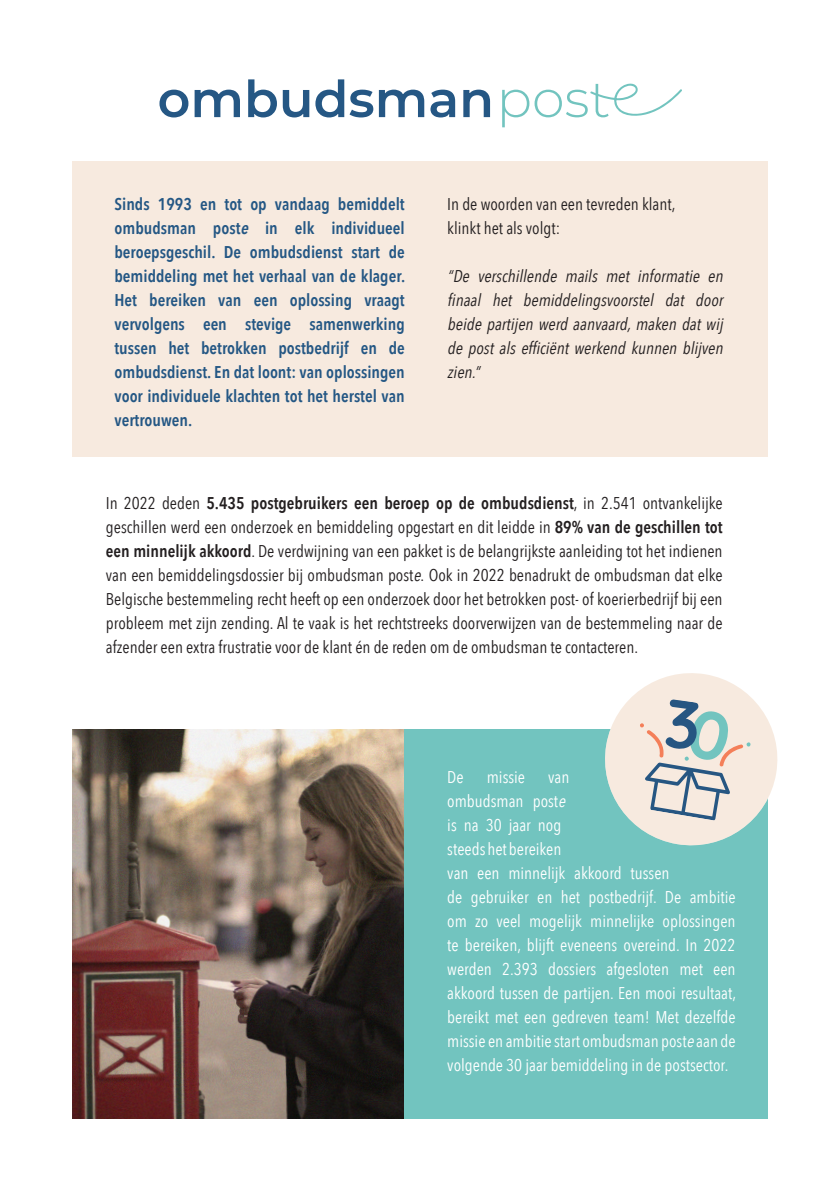
<style>
.page{position:relative;width:840px;height:1191px;background:#fff}
.page>*{position:absolute;margin:0;border:0;box-sizing:border-box;transform-origin:0 0}
.t1{font:17px/24px "Avenir Next Condensed";color:#231f20;text-align:justify}
.t2{font:17px/24px "Avenir Next Condensed";color:#fff}
.t3{font:600 17px/24px "Avenir Next Condensed";color:#245784;text-align:justify}
.t4{font:italic 17px/24px "Avenir Next Condensed";color:#231f20;text-align:justify}
.s1{font-style:italic}
.s2{font-weight:600}
</style>
<div class="page">
<svg style="left:159px;top:90px;width:29px;height:27px"></svg>
<svg style="left:194px;top:90px;width:46px;height:27px"></svg>
<svg style="left:248px;top:79px;width:61px;height:38px"></svg>
<svg style="left:315px;top:79px;width:109px;height:38px"></svg>
<svg style="left:430px;top:90px;width:25px;height:27px"></svg>
<svg style="left:463px;top:90px;width:27px;height:27px"></svg>
<svg style="left:502px;top:83px;width:180px;height:44px"></svg>
<div style="left:72px;top:162px;width:695px;height:295px;background:#f7eadf"></div>
<img style="left:72px;top:729px;width:332px;height:390px">
<div style="left:404px;top:729px;width:363px;height:390px;background:#72c4bf"></div>
<svg style="left:605px;top:673px;width:173px;height:179px"></svg>
<p class="t3" style="left:114px;top:191px;width:292px">Sinds 1993 en tot op vandaag bemiddelt ombudsman post<span class="s1">e</span> in elk individueel beroepsgeschil. De ombudsdienst start de bemiddeling met het verhaal van de klager.<br>Het bereiken van een oplossing vraagt vervolgens een stevige samenwerking tussen het betrokken postbedrijf en de ombudsdienst. En dat loont: van oplossingen voor individuele klachten tot het herstel van vertrouwen.</p>
<p class="t1" style="left:447px;top:191px;width:229px">In de woorden van een tevreden klant,</p>
<p class="t1" style="left:447px;top:215px;width:114px">klinkt het als volgt:</p>
<p class="t4" style="left:447px;top:263px;width:282px">“De verschillende mails met informatie en finaal het bemiddelingsvoorstel dat door beidepartijenwerdaanvaard,makendatwij depostalsefficiëntwerkendkunnenblijven zien.”</p>
<p class="t1" style="left:106px;top:490px;width:618px">In 2022 deden <span class="s2">5.435 postgebruikers een beroep op de ombudsdienst</span>, in 2.541 ontvankelijke geschillen werd een onderzoek en bemiddeling opgestart en dit leidde in <span class="s2">89% van de geschillen tot een minnelijk akkoord</span>. De verdwijning van een pakket is de belangrijkste aanleiding tot het indienen van een bemiddelingsdossier bij ombudsman post<span class="s1">e</span>. Ook in 2022 benadrukt de ombudsman dat elke Belgische bestemmeling recht heeft op een onderzoek door het betrokken post- of koerierbedrijf bij een probleem met zijn zending. Al te vaak is het rechtstreeks doorverwijzen van de bestemmeling naar de afzender een extra frustratie voor de klant én de reden om de ombudsman te contacteren.</p>
<p class="t2" style="left:447px;top:764px;width:18px">De</p>
<p class="t2" style="left:486px;top:764px;width:40px">missie</p>
<p class="t2" style="left:447px;top:764px;width:290px;text-indent:101px">van<br>ombudsman post<span class="s1">e<br></span>is na 30 jaar nog<br>steeds het bereiken<br>van een minnelijk akkoord tussen<br>de gebruiker en het postbedrijf. De ambitie om zo veel mogelijk minnelijke oplossingen te bereiken, blijft eveneens overeind. In 2022 werden 2.393 dossiers afgesloten met een akkoord tussen de partijen. Een mooi resultaat, bereikt met een gedreven team! Met dezelfde missie en ambitie start ombudsman post<span class="s1">e</span>aan de volgende 30 jaar bemiddeling in de postsector.</p>
</div>
